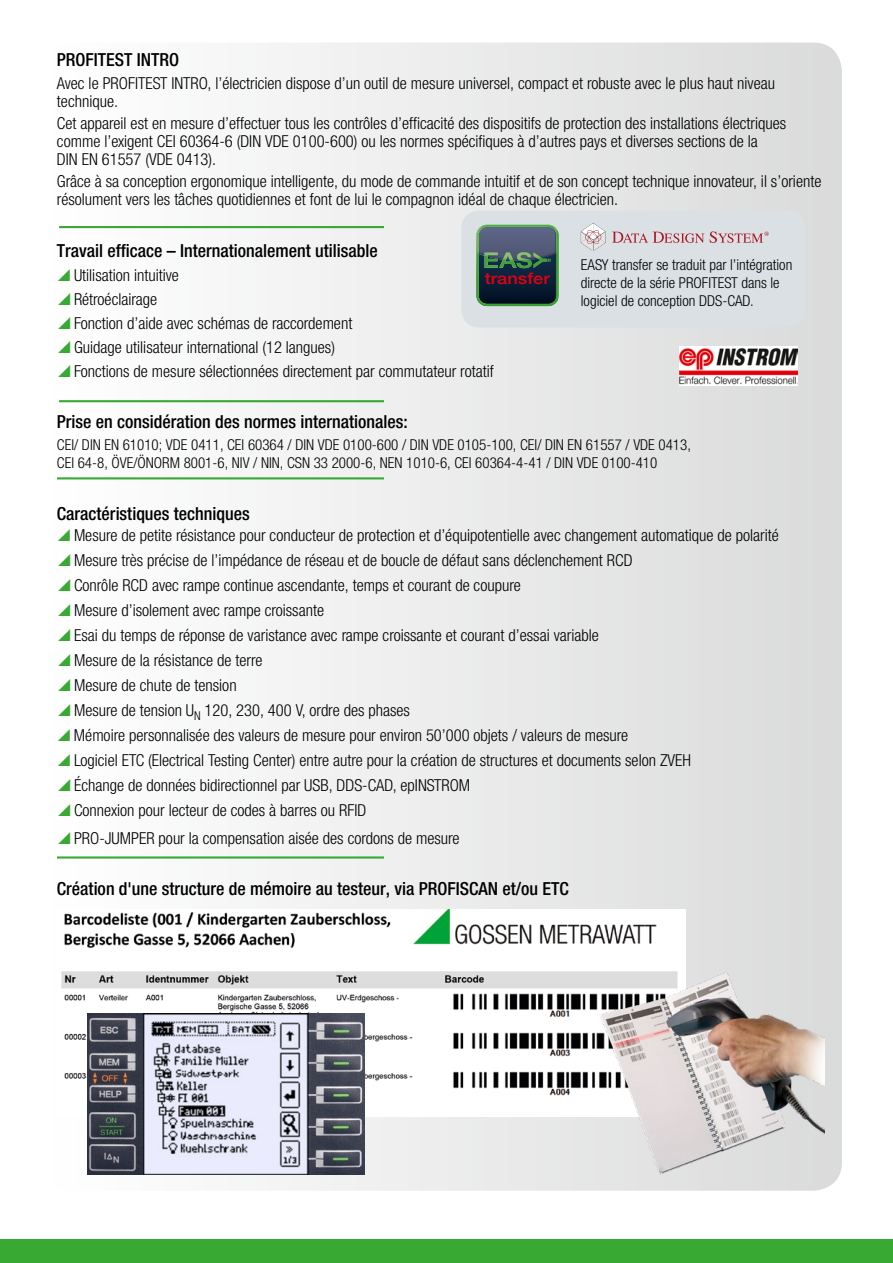
<style>
.page{position:relative;width:893px;height:1263px;background:#fff}
.page>*{position:absolute;margin:0;border:0;box-sizing:border-box;transform-origin:0 0}
.t1{font:500 condensed 18px "Helvetica Neue LTW1 G";color:#000}
.t2{font:300 condensed 16.5px/25px "Helvetica Neue LTW1 G";color:#000}
.t3{font:16.05px "Helvetica Neue CZ Medium";color:#e3000f;scale:1.15 1}
.t4{font:300 condensed 15px/18px "Helvetica Neue LTW1 G";color:#000}
</style>
<div class="page">
<div style="left:0;top:1239px;width:893px;height:24px;background:#38aa34"></div>
<div style="left:43px;top:43px;width:799px;height:1148px;background:linear-gradient(to right,#fff,#dadada);border-radius:29px"></div>
<div style="left:461px;top:211px;width:345px;height:116px;background:#dae0e3;border-radius:18px"></div>
<svg style="left:581px;top:223px;width:24px;height:27px"></svg>
<svg style="left:612px;top:231px;width:157px;height:12px"></svg>
<svg style="left:476px;top:225px;width:83px;height:81px;background:#334f52"></svg>
<img style="left:57px;top:909px;width:628px;height:207px">
<img style="left:88px;top:1013px;width:277px;height:161px">
<img style="left:597px;top:973px;width:228px;height:203px">
<hr style="left:59px;top:400px;width:325px;height:2px;background:#38aa34">
<hr style="left:57px;top:477px;width:327px;height:2px;background:#38aa34">
<hr style="left:57px;top:856px;width:327px;height:2px;background:#38aa34">
<hr style="left:59px;top:226px;width:325px;height:2px;background:#38aa34">
<img style="left:680px;top:347px;width:118px;height:38px">
<svg style="left:58px;top:268px;width:12px;height:13px"></svg>
<svg style="left:58px;top:293px;width:12px;height:12px"></svg>
<svg style="left:58px;top:317px;width:12px;height:12px"></svg>
<svg style="left:58px;top:341px;width:12px;height:12px"></svg>
<svg style="left:58px;top:365px;width:12px;height:12px"></svg>
<svg style="left:58px;top:528px;width:12px;height:13px"></svg>
<svg style="left:58px;top:553px;width:12px;height:13px"></svg>
<svg style="left:58px;top:578px;width:12px;height:13px"></svg>
<svg style="left:58px;top:603px;width:12px;height:13px"></svg>
<svg style="left:58px;top:628px;width:12px;height:13px"></svg>
<svg style="left:58px;top:653px;width:12px;height:13px"></svg>
<svg style="left:58px;top:678px;width:12px;height:13px"></svg>
<svg style="left:58px;top:703px;width:12px;height:13px"></svg>
<svg style="left:58px;top:728px;width:12px;height:13px"></svg>
<svg style="left:58px;top:753px;width:12px;height:13px"></svg>
<svg style="left:58px;top:778px;width:12px;height:13px"></svg>
<svg style="left:58px;top:803px;width:12px;height:13px"></svg>
<svg style="left:58px;top:832px;width:12px;height:12px"></svg>
<p class="t1" style="left:57px;top:49px;width:124px">PROFITEST INTRO</p>
<p class="t2" style="left:57px;top:74px;width:720px;line-height:18px">Avec le PROFITEST INTRO, l’électricien dispose d’un outil de mesure universel, compact et robuste avec le plus haut niveau technique.</p>
<p class="t2" style="left:57px;top:114px;width:731px;line-height:18px">Cet appareil est en mesure d’effectuer tous les contrôles d’efficacité des dispositifs de protection des installations électriques comme l’exigent CEI 60364-6 (DIN VDE 0100-600) ou les normes spécifiques à d’autres pays et diverses sections de la<br>DIN EN 61557 (VDE 0413).</p>
<p class="t2" style="left:57px;top:173px;width:766px;line-height:18px">Grâce à sa conception ergonomique intelligente, du mode de commande intuitif et de son concept technique innovateur, il s’oriente résolument vers les tâches quotidiennes et font de lui le compagnon idéal de chaque électricien.</p>
<p class="t1" style="left:57px;top:239px;width:322px">Travail efficace – Internationalement utilisable</p>
<p class="t2" style="left:74px;top:263px;width:421px;line-height:24px">Utilisation intuitive<br>Rétroéclairage<br>Fonction d’aide avec schémas de raccordement<br>Guidage utilisateur international (12 langues)<br>Fonctions de mesure sélectionnées directement par commutateur rotatif</p>
<p class="t1" style="left:57px;top:411px;width:352px">Prise en considération des normes internationales:</p>
<p class="t4" style="left:57px;top:436px;width:635px">CEI/ DIN EN 61010; VDE 0411, CEI 60364 / DIN VDE 0100-600 / DIN VDE 0105-100, CEI/ DIN EN 61557 / VDE 0413,<br>CEI 64-8, ÖVE/ÖNORM 8001-6, NIV / NIN, CSN 33 2000-6, NEN 1010-6, CEI 60364-4-41 / DIN VDE 0100-410</p>
<p class="t1" style="left:57px;top:503px;width:194px">Caractéristiques techniques</p>
<p class="t2" style="left:74px;top:522px;width:706px">Mesure de petite résistance pour conducteur de protection et d’équipotentielle avec changement automatique de polarité Mesure très précise de l’impédance de réseau et de boucle de défaut sans déclenchement RCD<br>Conrôle RCD avec rampe continue ascendante, temps et courant de coupure<br>Mesure d’isolement avec rampe croissante<br>Esai du temps de réponse de varistance avec rampe croissante et courant d’essai variable<br>Mesure de la résistance de terre<br>Mesure de chute de tension<br>Mesure de tension U<sub>N</sub> 120, 230, 400 V, ordre des phases<br>Mémoire personnalisée des valeurs de mesure pour environ 50’000 objets / valeurs de mesure<br>Logiciel ETC (Electrical Testing Center) entre autre pour la création de structures et documents selon ZVEH<br>Échange de données bidirectionnel par USB, DDS-CAD, epINSTROM<br>Connexion pour lecteur de codes à barres ou RFID</p>
<p class="t2" style="left:74px;top:826px;width:387px">PRO-JUMPER pour la compensation aisée des cordons de mesure</p>
<p class="t1" style="left:57px;top:878px;width:513px">Création d'une structure de mémoire au testeur, via PROFISCAN et/ou ETC</p>
<p class="t4" style="left:581px;top:256px;width:213px">EASY transfer se traduit par l’intégration directe de la série PROFITEST dans le logiciel de conception DDS-CAD.</p>
<p class="t3" style="left:485px;top:268px;width:58px">transfer</p>
</div>
